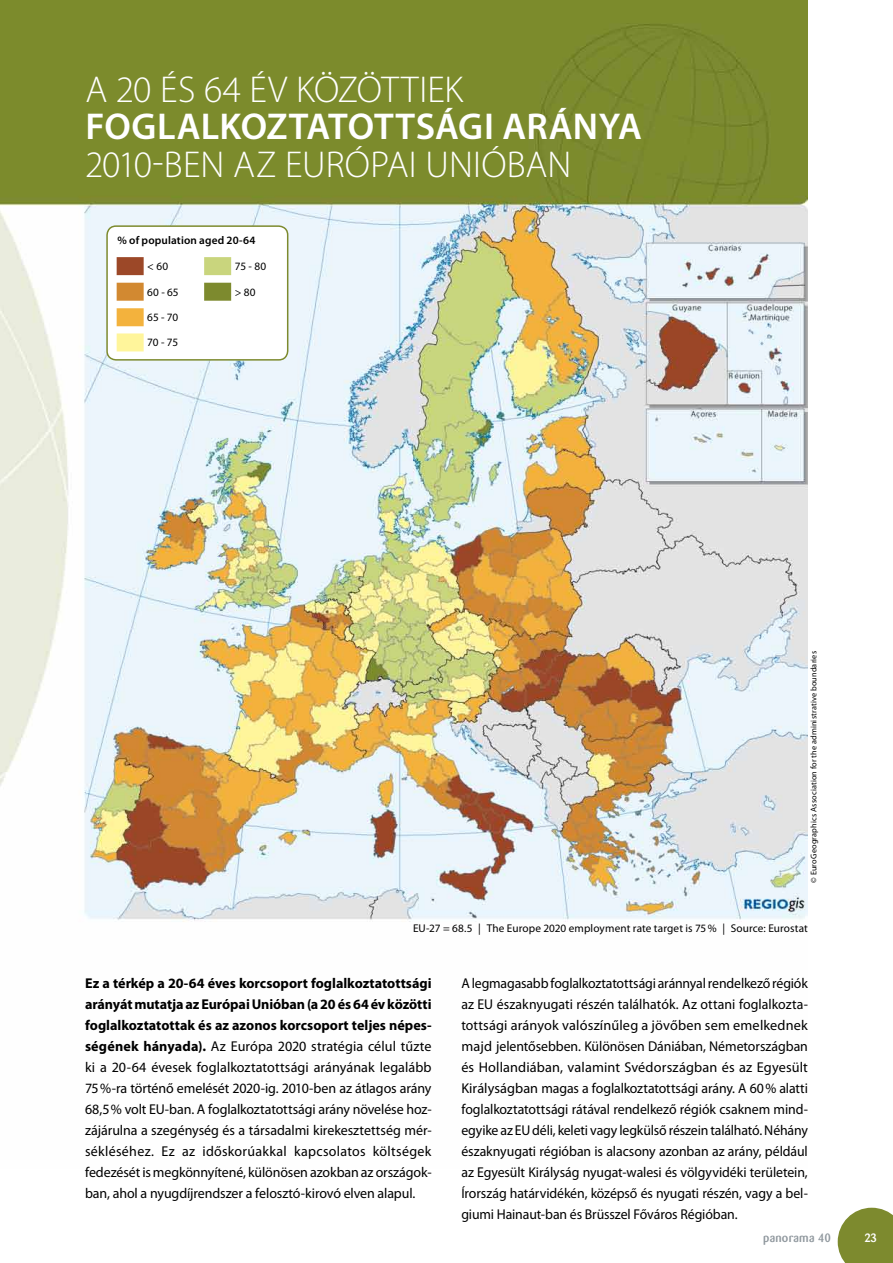
<style>
.page{position:relative;width:893px;height:1263px;background:#fff}
.page>*{position:absolute;margin:0;border:0;box-sizing:border-box;transform-origin:0 0}
.t1{font:300 37.5px "Myriad Pro";color:#fff}
.t2{font:600 37.5px "Myriad Pro";letter-spacing:.015em;color:#fff}
.t3{font:14.25px/21px "Myriad Pro";letter-spacing:-.01em;color:#000;text-align:justify}
.t4{font:500 12px "Barmeno";letter-spacing:.02em;color:#90989e}
.t5{font:500 12px "Barmeno";color:#fff}
.t6{font:11.25px "Myriad Pro";letter-spacing:.01em;color:#000}
.t7{font:600 11.25px "Myriad Pro";letter-spacing:.01em;color:#000}
.t8{font:8.25px "Myriad Pro";letter-spacing:.015em;color:#000}
.s1{font-weight:700}
</style>
<div class="page">
<img style="left:0;top:0;width:808px;height:922px">
<svg style="left:838px;top:1208px;width:55px;height:55px;background:#8a9644"></svg>
<div style="left:107px;top:226px;width:181px;height:134px;background:#fff;border-radius:9px"></div>
<div style="left:106px;top:225px;width:182px;height:136px;border:2px solid #7d8a2e;border-radius:9px"></div>
<svg style="left:117px;top:257px;width:27px;height:18px"></svg>
<svg style="left:117px;top:283px;width:27px;height:18px"></svg>
<svg style="left:117px;top:308px;width:27px;height:18px"></svg>
<svg style="left:117px;top:333px;width:27px;height:18px"></svg>
<svg style="left:204px;top:257px;width:27px;height:18px"></svg>
<svg style="left:204px;top:283px;width:27px;height:18px"></svg>
<h1 class="t1" style="left:85px;top:69px;width:379px">A 20 ÉS 64 ÉV KÖZÖTTIEK</h1>
<h1 class="t2" style="left:85px;top:106px;width:553px">FOGLALKOZTATOTTSÁGI ARÁNYA</h1>
<h1 class="t1" style="left:85px;top:144px;width:482px">2010-BEN AZ EU RÓPAI UN IÓBAN</h1>
<p class="t7" style="left:117px;top:234px;width:140px">% OF POPULATION AGED 20-64</p>
<p class="t6" style="left:147px;top:261px;width:22px">&lt; 60</p>
<p class="t6" style="left:235px;top:260px;width:33px">75 - 80</p>
<p class="t6" style="left:147px;top:286px;width:33px">60 - 65</p>
<p class="t6" style="left:235px;top:286px;width:22px">&gt; 80</p>
<p class="t6" style="left:147px;top:311px;width:33px">65 - 70</p>
<p class="t6" style="left:147px;top:336px;width:32px">70 - 75</p>
<p class="t8" style="left:809px;top:883px;width:233px;rotate:-90deg">© EuroGeographics Association for the administrative boundaries</p>
<p class="t6" style="left:413px;top:922px;width:396px">EU-27 = 68.5 | The Europe 2020 employment rate target is 75% | Source: Eurostat</p>
<p class="t3" style="left:85px;top:973px;width:348px"><span class="s1">Ez a térkép a 20-64 éves korcsoport foglalkoztatottsági arányát mutatja az Európai Unióban (a 20 és 64 év közötti foglalkoztatottak és az azonos korcsoport teljes népes&shy;ségének hányada).</span> Az Európa 2020 stratégia célul tűzte ki a 20-64 évesek foglalkoztatottsági arányának legalább 75%-ra történő emelését 2020-ig. 2010-ben az átlagos arány 68,5% volt EU-ban. A foglalkoztatottsági arány növelése hoz&shy;zájárulna a szegénység és a társadalmi kirekesztettség mér&shy;sékléséhez. Ez az időskorúakkal kapcsolatos költségek fedezését is megkönnyítené, különösen azokban az országok&shy;ban, ahol a nyugdíjrendszer a felosztó-kirovó elven alapul.</p>
<p class="t3" style="left:461px;top:973px;width:348px">A legmagasabb foglalkoztatottsági aránnyal rendelkező régiók az EU északnyugati részén találhatók. Az ottani foglalkozta&shy;tottsági arányok valószínűleg a jövőben sem emelkednek majd jelentősebben. Különösen Dániában, Németországban és Hollandiában, valamint Svédországban és az Egyesült Királyságban magas a foglalkoztatottsági arány. A 60% alatti foglalkoztatottsági rátával rendelkező régiók csaknem mind&shy;egyike az EU déli, keleti vagy legkülső részein található. Néhány északnyugati régióban is alacsony azonban az arány, például az Egyesült Királyság nyugat-walesi és völgyvidéki területein, Írország határvidékén, középső és nyugati részén, vagy a bel&shy;giumi Hainaut-ban és Brüsszel Főváros Régióban.</p>
<p class="t4" style="left:763px;top:1230px;width:69px">panorama 40</p>
<p class="t5" style="left:864px;top:1231px;width:14px">23</p>
</div>
